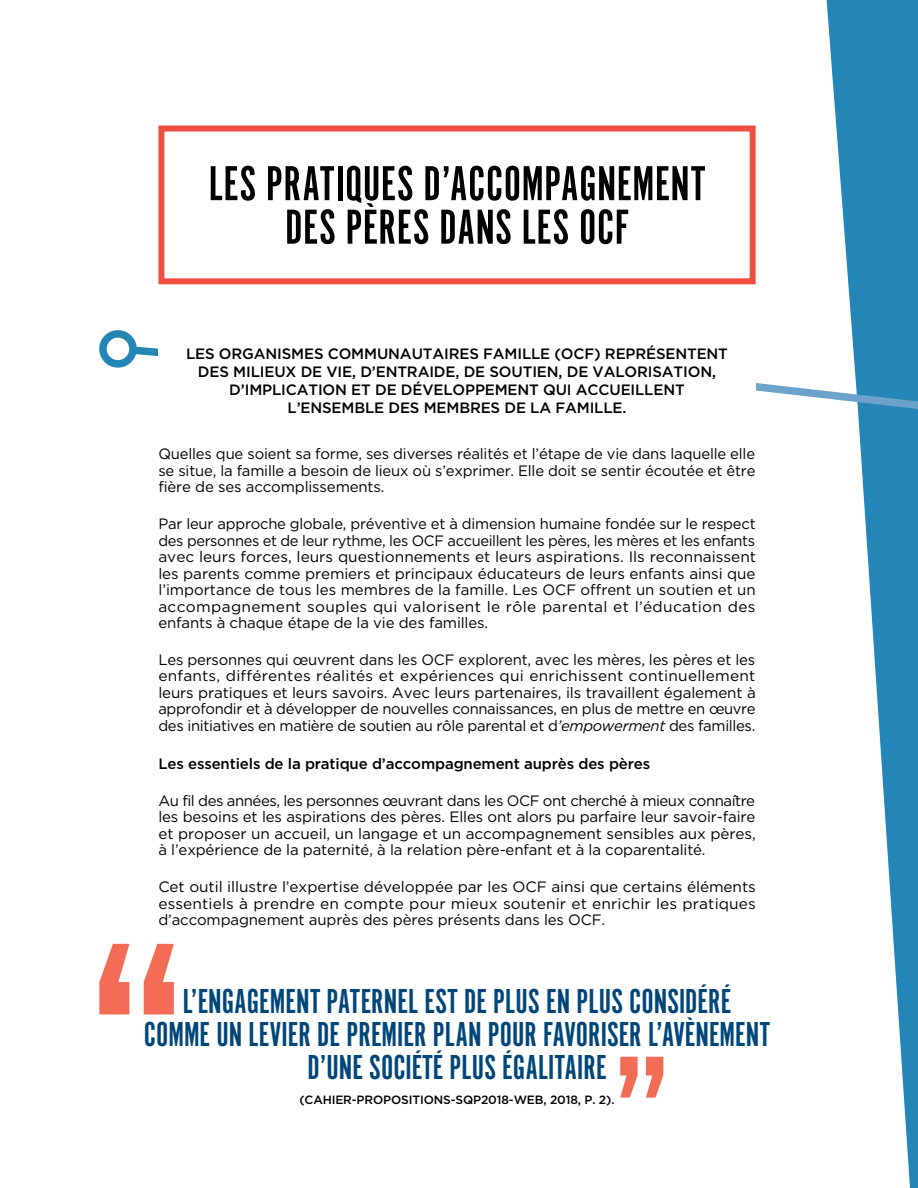
<style>
.page{position:relative;width:918px;height:1188px;background:#fff}
.page>*{position:absolute;margin:0;border:0;box-sizing:border-box;transform-origin:0 0}
.t1{font:324px "Alternate Got No 1 D";color:#f36c55}
.t2{font:187.5px "Alternate Got No 1 D";color:#f36c55}
.t3{font:51px/43.5px "Alternate Got No 1 D";letter-spacing:.01em;color:#000;text-align:center}
.t4{font:36px/33px "Alternate Got No 1 D";color:#004679;text-align:center}
.t5{font:15px/16.5px "Gotham";letter-spacing:-.01em;color:#000;text-align:justify}
.t6{font:500 15px/18px "Gotham";letter-spacing:-.01em;color:#000;text-align:center}
.t7{font:500 12px "Gotham";letter-spacing:-.01em;color:#000}
.s1{font-style:italic}
</style>
<div class="page">
<svg style="left:827px;top:0;width:91px;height:1188px;fill:#2386b6"></svg>
<div style="left:158px;top:126px;width:598px;height:158px;background:#fff;border:6px solid #f04e40"></div>
<svg style="left:99px;top:325px;width:819px;height:99px"></svg>
<div style="left:158px;top:328px;width:598px;height:666px;background:#fff"></div>
<h3 class="t3" style="left:209px;top:163px;width:498px">LES PRATIQUES D’ACCOMPAGNEMENT<br>DES PÈRES DANS LES OCF</h3>
<p class="t6" style="left:186px;top:344px;width:543px">LES ORGANISMES COMMUNAUTAIRES FAMILLE (OCF) REPRÉSENTENT DES MILIEUX DE VIE, D’ENTRAIDE, DE SOUTIEN, DE VALORISATION, D’IMPLICATION ET DE DÉVELOPPEMENT QUI ACCUEILLENT L’ENSEMBLE DES MEMBRES DE LA FAMILLE.</p>
<p class="t5" style="left:158px;top:446px;width:599px">Quelles que soient sa forme, ses diverses réalités et l’étape de vie dans laquelle elle se situe, la famille a besoin de lieux où s’exprimer. Elle doit se sentir écoutée et être fière de ses accomplissements.</p>
<p class="t5" style="left:158px;top:515px;width:599px">Par leur approche globale, préventive et à dimension humaine fondée sur le respect des personnes et de leur rythme, les OCF accueillent les pères, les mères et les enfants avec leurs forces, leurs questionnements et leurs aspirations. Ils reconnaissent les parents comme premiers et principaux éducateurs de leurs enfants ainsi que l’importance de tous les membres de la famille. Les OCF offrent un soutien et un accompagnement souples qui valorisent le rôle parental et l’éducation des enfants à chaque étape de la vie des familles.</p>
<p class="t5" style="left:158px;top:651px;width:599px">Les personnes qui œuvrent dans les OCF explorent, avec les mères, les pères et les enfants, différentes réalités et expériences qui enrichissent continuellement leurs pratiques et leurs savoirs. Avec leurs partenaires, ils travaillent également à approfondir et à développer de nouvelles connaissances, en plus de mettre en œuvre des initiatives en matière de soutien au rôle parental et d<span class="s1">’empowerment</span> des familles.</p>
<p class="t6" style="left:158px;top:755px;width:493px">Les essentiels de la pratique d’accompagnement auprès des pères</p>
<p class="t5" style="left:158px;top:792px;width:599px">Au fil des années, les personnes œuvrant dans les OCF ont cherché à mieux connaître les besoins et les aspirations des pères. Elles ont alors pu parfaire leur savoir-faire et proposer un accueil, un langage et un accompagnement sensibles aux pères, à l’expérience de la paternité, à la relation père-enfant et à la coparentalité.</p>
<p class="t5" style="left:158px;top:878px;width:599px">Cet outil illustre l’expertise développée par les OCF ainsi que certains éléments essentiels à prendre en compte pour mieux soutenir et enrichir les pratiques d’accompagnement auprès des pères présents dans les OCF.</p>
<h1 class="t1" style="left:84px;top:886px;width:106px">“</h1>
<h3 class="t4" style="left:144px;top:986px;width:628px">L’ENGAGEMENT PATERNEL EST DE PLUS EN PLUS CONSIDÉRÉ<br>COMME UN LEVIER DE PREMIER PLAN POUR FAVORISER L’AVÈNEMENT<br>D’UNE SOCIÉTÉ PLUS ÉGALITAIRE</h3>
<p class="t7" style="left:299px;top:1093px;width:317px">(CAHIER-PROPOSITIONS-SQP2018-WEB, 2018, P. 2).</p>
<h2 class="t2" style="left:611px;top:1021px;width:62px">”</h2>
</div>
